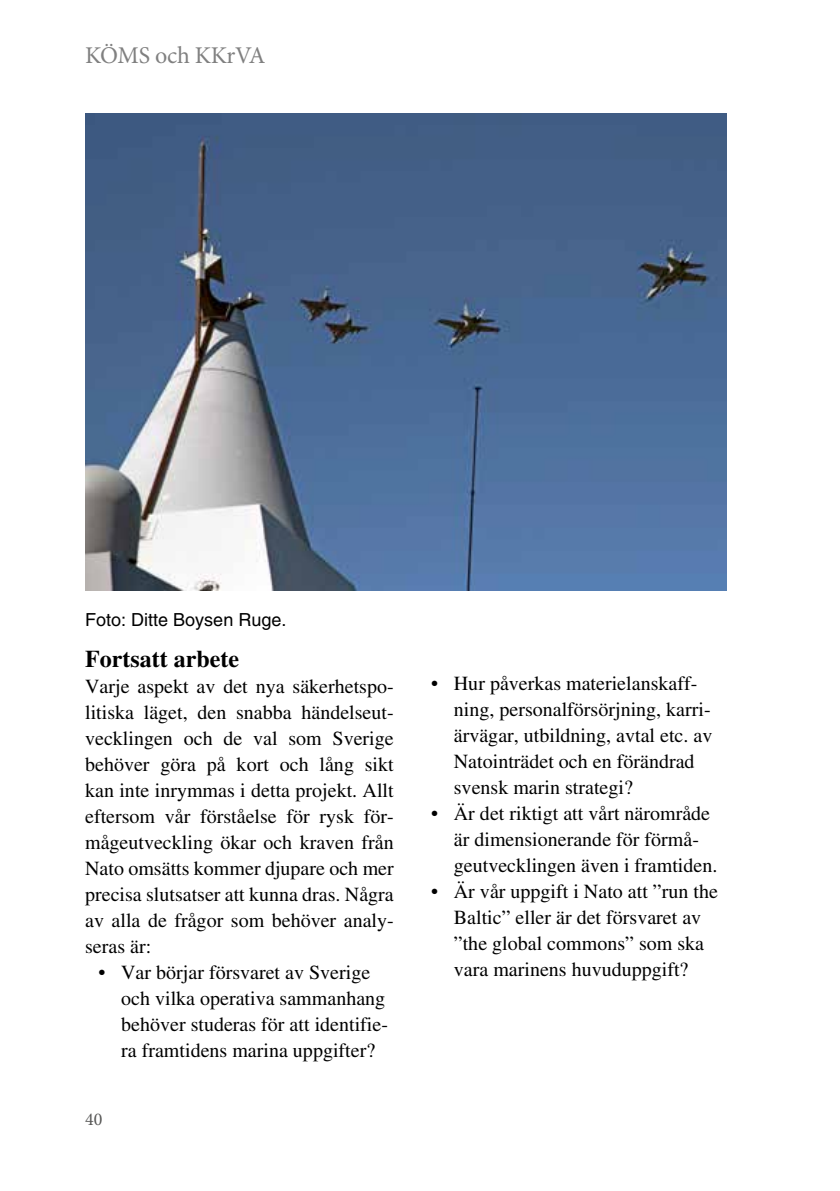
<style>
.page{position:relative;width:840px;height:1191px;background:#fff}
.page>*{position:absolute;margin:0;border:0;box-sizing:border-box;transform-origin:0 0}
.t1{font:700 24px "Times";color:#000}
.t2{font:24px "Minion Pro";letter-spacing:-.015em;color:#808080}
.t3{font:20px/26px "Times";color:#000}
.t4{font:18px "Helvetica";color:#000}
.t5{font:18px "Minion Pro";color:#575756}
</style>
<div class="page">
<img style="left:85px;top:113px;width:641px;height:477px">
<p class="t2" style="left:85px;top:39px;width:182px">KÖMS och KKrVA</p>
<p class="t4" style="left:85px;top:609px;width:203px">Foto: Ditte Boysen Ruge.</p>
<p class="t1" style="left:85px;top:644px;width:155px">Fortsatt arbete</p>
<p class="t3" style="left:85px;top:673px;width:310px;text-align:justify">Varje aspekt av det nya säkerhetspo&shy;litiska läget, den snabba händelseut&shy;vecklingen och de val som Sverige behöver göra på kort och lång sikt kan inte inrymmas i detta projekt. Allt eftersom vår förståelse för rysk för&shy;mågeutveckling ökar och kraven från Nato omsätts kommer djupare och mer precisa slutsatser att kunna dras. Några av alla de frågor som behöver analy&shy;seras är:</p>
<p class="t3" style="left:121px;top:959px;width:268px;text-indent:-23px">• Var börjar försvaret av Sverige och vilka operativa sammanhang behöver studeras för att identifie&shy;ra framtidens marina uppgifter?</p>
<p class="t5" style="left:85px;top:1106px;width:19px">40</p>
<p class="t3" style="left:453px;top:670px;width:260px;text-indent:-23px">• Hur påverkas materielanskaff&shy;ning, personalförsörjning, karri&shy;ärvägar, utbildning, avtal etc. av<br>Natointrädet och en förändrad svensk marin strategi?</p>
<p class="t3" style="left:453px;top:800px;width:265px;text-indent:-23px">• Är det riktigt att vårt närområde är dimensionerande för förmå&shy;geutvecklingen även i framtiden.</p>
<p class="t3" style="left:431px;top:878px;width:288px;text-align:center">• Är vår uppgift i Nato att ”run the<br>Baltic” eller är det försvaret av<br>”the global commons” som ska vara marinens huvuduppgift?</p>
</div>
